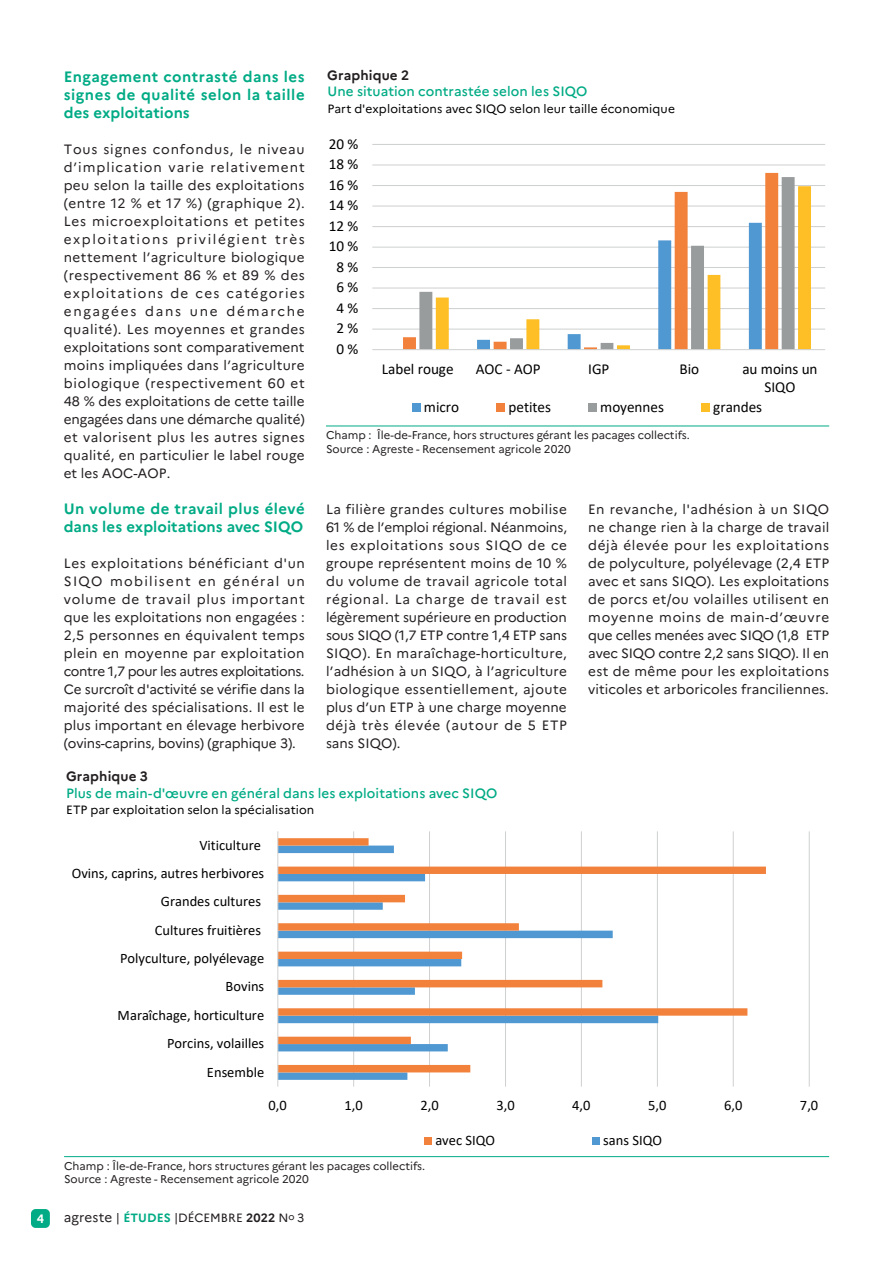
<style>
.page{position:relative;width:893px;height:1263px;background:#fff}
.page>*{position:absolute;margin:0;border:0;box-sizing:border-box;transform-origin:0 0}
.t1{font:15.15px/18.5px "Calibri";color:#000001;text-align:center}
.t2{font:700 15px/18px "Marianne";letter-spacing:.025em;color:#00ab85;text-align:justify}
.t3{font:14.4px "Calibri";color:#000001}
.t4{font:13.5px/18px "Marianne";letter-spacing:.005em;color:#231f20;text-align:justify}
.t5{font:500 13.5px "Marianne";letter-spacing:.005em;color:#00ab85}
.t6{font:700 13.5px "Marianne";letter-spacing:.01em;color:#231f20}
.t7{font:700 12.15px "Marianne";color:#fff}
.t8{font:12px "Marianne";letter-spacing:.01em;color:#000}
.t9{font:12px "Marianne";color:#231f20}
.t10{font:11.25px/13.5px "Marianne";color:#231f20}
.s1{font-size:13.5px}
.s2{font-weight:700;color:#00ab85}
.s3{font-weight:700}
</style>
<div class="page">
<div style="left:31px;top:1209px;width:19px;height:19px;background:#00ab85;border-radius:5px"></div>
<hr style="left:326px;top:426px;width:503px;height:1px;background:#00ab85">
<hr style="left:372px;top:329px;width:453px;height:1px;background:#cfd1d0">
<hr style="left:372px;top:308px;width:453px;height:1px;background:#cfd1d0">
<hr style="left:372px;top:287px;width:453px;height:2px;background:#cfd1d0">
<hr style="left:372px;top:267px;width:453px;height:1px;background:#cfd1d0">
<hr style="left:372px;top:247px;width:453px;height:1px;background:#cfd1d0">
<hr style="left:372px;top:226px;width:453px;height:1px;background:#cfd1d0">
<hr style="left:372px;top:206px;width:453px;height:1px;background:#cfd1d0">
<hr style="left:372px;top:185px;width:453px;height:1px;background:#cfd1d0">
<hr style="left:372px;top:164px;width:453px;height:1px;background:#cfd1d0">
<hr style="left:372px;top:144px;width:453px;height:1px;background:#cfd1d0">
<svg style="left:403px;top:173px;width:375px;height:176px"></svg>
<svg style="left:419px;top:177px;width:376px;height:172px"></svg>
<svg style="left:436px;top:186px;width:375px;height:163px"></svg>
<hr style="left:372px;top:349px;width:453px;height:1px;background:#cfd1d0">
<div style="left:412px;top:403px;width:8px;height:9px;background:#4f98d2"></div>
<div style="left:497px;top:403px;width:8px;height:9px;background:#f2813c"></div>
<div style="left:588px;top:403px;width:9px;height:9px;background:#999c9d"></div>
<div style="left:701px;top:403px;width:9px;height:9px;background:#fdbe26"></div>
<hr style="left:64px;top:1156px;width:765px;height:1px;background:#00ab85">
<hr style="left:353px;top:831px;width:1px;height:256px;background:#cfd1d0">
<hr style="left:429px;top:831px;width:1px;height:256px;background:#cfd1d0">
<hr style="left:505px;top:831px;width:1px;height:256px;background:#cfd1d0">
<hr style="left:581px;top:831px;width:1px;height:256px;background:#cfd1d0">
<hr style="left:657px;top:831px;width:1px;height:256px;background:#cfd1d0">
<hr style="left:733px;top:831px;width:1px;height:256px;background:#cfd1d0">
<hr style="left:809px;top:831px;width:1px;height:256px;background:#cfd1d0">
<svg style="left:278px;top:1072px;width:193px;height:8px"></svg>
<svg style="left:278px;top:838px;width:488px;height:234px"></svg>
<hr style="left:277px;top:831px;width:1px;height:256px;background:#cfd1d0">
<div style="left:424px;top:1137px;width:8px;height:8px;background:#f2813c"></div>
<div style="left:592px;top:1137px;width:8px;height:8px;background:#4f98d2"></div>
<p class="t2" style="left:64px;top:67px;width:242px">Engagement contrasté dans les signes de qualité selon la taille des exploitations</p>
<p class="t4" style="left:64px;top:140px;width:243px">Tous signes confondus, le niveau d’implication varie relativement peu selon la taille des exploitations (entre 12 % et 17 %) (graphique 2).<br>Les microexploitations et petites exploitations privilégient très nettement l’agriculture biologique (respectivement 86 % et 89 % des exploitations de ces catégories engagées dans une démarche qualité). Les moyennes et grandes exploitations sont comparativement moins impliquées dans l’agriculture biologique (respectivement 60 et 48 % des exploitations de cette taille engagées dans une démarche qualité) et valorisent plus les autres signes qualité, en particulier le label rouge et les AOC-AOP.</p>
<p class="t2" style="left:64px;top:499px;width:242px">Un volume de travail plus élevé dans les exploitations avec SIQO</p>
<p class="t4" style="left:64px;top:554px;width:243px">Les exploitations bénéficiant d'un SIQO mobilisent en général un volume de travail plus important que les exploitations non engagées :<br>2,5 personnes en équivalent temps plein en moyenne par exploitation contre 1,7 pour les autres exploitations.<br>Ce surcroît d'activité se vérifie dans la majorité des spécialisations. Il est le plus important en élevage herbivore (ovins-caprins, bovins) (graphique 3).</p>
<p class="t6" style="left:327px;top:67px;width:83px">Graphique 2</p>
<p class="t5" style="left:327px;top:83px;width:261px">Une situation contrastée selon les SIQO</p>
<p class="t8" style="left:327px;top:101px;width:349px">Part d'exploitations avec SIQO selon leur taille économique</p>
<p class="t1" style="left:329px;top:134px;width:31px">20 %</p>
<p class="t1" style="left:329px;top:155px;width:31px">18 %</p>
<p class="t1" style="left:329px;top:175px;width:31px">16 %</p>
<p class="t1" style="left:329px;top:196px;width:31px">14 %</p>
<p class="t1" style="left:329px;top:216px;width:31px">12 %</p>
<p class="t1" style="left:329px;top:237px;width:31px">10 %</p>
<p class="t1" style="left:336px;top:257px;width:23px">8 %</p>
<p class="t1" style="left:336px;top:278px;width:23px">6 %</p>
<p class="t1" style="left:336px;top:298px;width:23px">4 %</p>
<p class="t1" style="left:336px;top:319px;width:23px">2 %</p>
<p class="t1" style="left:336px;top:339px;width:23px">0 %</p>
<p class="t1" style="left:382px;top:359px;width:73px">Label rouge</p>
<p class="t1" style="left:476px;top:359px;width:66px">AOC - AOP</p>
<p class="t1" style="left:588px;top:359px;width:23px">IGP</p>
<p class="t1" style="left:679px;top:359px;width:21px">Bio</p>
<p class="t1" style="left:742px;top:359px;width:77px">au moins un<br>SIQO</p>
<p class="t1" style="left:424px;top:397px;width:37px">micro</p>
<p class="t1" style="left:508px;top:397px;width:44px">petites</p>
<p class="t1" style="left:600px;top:397px;width:65px">moyennes</p>
<p class="t1" style="left:713px;top:397px;width:50px">grandes</p>
<p class="t10" style="left:326px;top:428px;width:365px">Champ : Île-de-France, hors structures gérant les pacages collectifs.<br>Source : Agreste - Recensement agricole 2020</p>
<p class="t4" style="left:326px;top:500px;width:243px">La filière grandes cultures mobilise 61 % de l’emploi régional. Néanmoins, les exploitations sous SIQO de ce groupe représentent moins de 10 % du volume de travail agricole total régional. La charge de travail est légèrement supérieure en production sous SIQO (1,7 ETP contre 1,4 ETP sans SIQO). En maraîchage-horticulture, l’adhésion à un SIQO, à l’agriculture biologique essentiellement, ajoute plus d’un ETP à une charge moyenne déjà très élevée (autour de 5 ETP sans SIQO).</p>
<p class="t4" style="left:588px;top:500px;width:243px">En revanche, l'adhésion à un SIQO ne change rien à la charge de travail déjà élevée pour les exploitations de polyculture, polyélevage (2,4 ETP avec et sans SIQO). Les exploitations de porcs et/ou volailles utilisent en moyenne moins de main-d’œuvre que celles menées avec SIQO (1,8 ETP avec SIQO contre 2,2 sans SIQO). Il en est de même pour les exploitations viticoles et arboricoles franciliennes.</p>
<p class="t6" style="left:66px;top:768px;width:83px">Graphique 3</p>
<p class="t5" style="left:66px;top:785px;width:433px">Plus de main-d'œuvre en général dans les exploitations avec SIQO</p>
<p class="t8" style="left:66px;top:803px;width:250px">ETP par exploitation selon la spécialisation</p>
<p class="t3" style="left:199px;top:835px;width:63px">Viticulture</p>
<p class="t3" style="left:72px;top:863px;width:194px">Ovins, caprins, autres herbivores</p>
<p class="t3" style="left:161px;top:892px;width:102px">Grandes cultures</p>
<p class="t3" style="left:155px;top:920px;width:108px">Cultures fruitières</p>
<p class="t3" style="left:120px;top:948px;width:146px">Polyculture, polyélevage</p>
<p class="t3" style="left:226px;top:977px;width:40px">Bovins</p>
<p class="t3" style="left:118px;top:1005px;width:148px">Maraîchage, horticulture</p>
<p class="t3" style="left:167px;top:1033px;width:99px">Porcins, volailles</p>
<p class="t3" style="left:207px;top:1062px;width:59px">Ensemble</p>
<p class="t3" style="left:269px;top:1095px;width:20px">0,0</p>
<p class="t3" style="left:344px;top:1095px;width:20px">1,0</p>
<p class="t3" style="left:420px;top:1095px;width:20px">2,0</p>
<p class="t3" style="left:496px;top:1095px;width:20px">3,0</p>
<p class="t3" style="left:572px;top:1095px;width:20px">4,0</p>
<p class="t3" style="left:648px;top:1095px;width:20px">5,0</p>
<p class="t3" style="left:724px;top:1095px;width:20px">6,0</p>
<p class="t3" style="left:800px;top:1095px;width:20px">7,0</p>
<p class="t10" style="left:64px;top:1159px;width:363px">Champ : Île-de-France, hors structures gérant les pacages collectifs.<br>Source : Agreste - Recensement agricole 2020</p>
<p class="t7" style="left:37px;top:1211px;width:9px">4</p>
<p class="t9" style="left:64px;top:1211px;width:242px"><span class="s1">agreste</span> | <span class="s2">ÉTUDES</span> |DÉCEMBRE <span class="s3">2022</span> N<sup>o</sup> 3</p>
<p class="t3" style="left:435px;top:1131px;width:61px">avec SIQO</p>
<p class="t3" style="left:603px;top:1131px;width:60px">sans SIQO</p>
</div>
